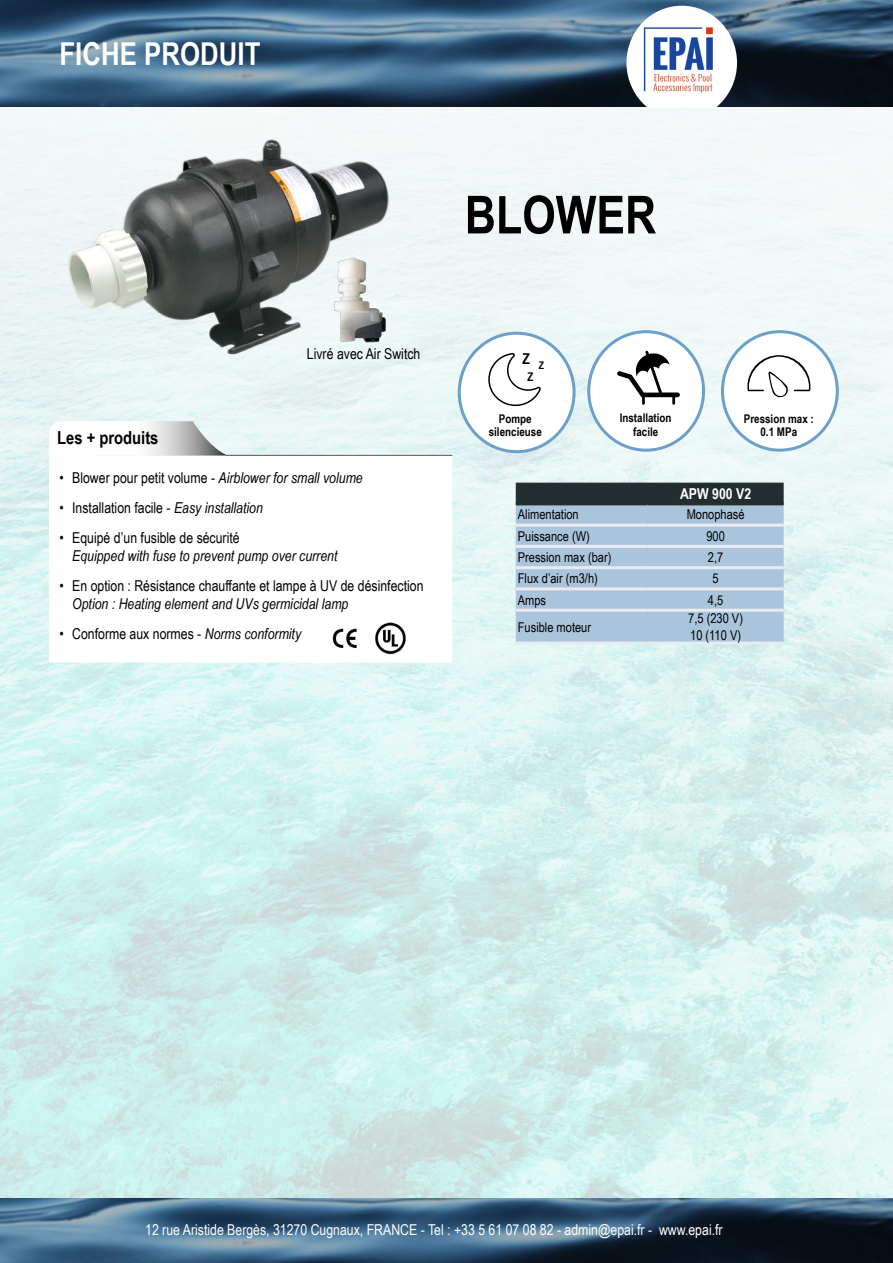
<style>
.page{position:relative;width:893px;height:1263px;background:#fff}
.page>*{position:absolute;margin:0;border:0;box-sizing:border-box;transform-origin:0 0}
.t1{font:700 52.5px "Arial Narrow";color:#000}
.t2{font:700 31.5px "Arial Narrow";color:#fff}
.t3{font:700 18px "Arial Narrow";color:#000}
.t4{font:15px "Arial Narrow";color:#000}
.t5{font:15px "Arial Narrow";color:#fff}
.t6{font:italic 15px "Arial Narrow";color:#000}
.t7{font:700 15px "Arial Narrow";color:#fff}
.t8{font:700 15px "Arial Narrow";color:#000}
.t9{font:13.5px/16.2px "Arial Narrow";color:#000}
.t10{font:700 12px/13.5px "Arial Narrow";color:#000;text-align:center}
.s1{font-style:italic}
</style>
<div class="page">
<img style="left:0;top:0;width:893px;height:1263px">
<svg style="left:626px;top:6px;width:111px;height:102px"></svg>
<img style="left:638px;top:18px;width:84px;height:84px">
<div style="left:459px;top:333px;width:115px;height:119px;background:#fff;border-radius:50%"></div>
<div style="left:458px;top:332px;width:118px;height:121px;border:3px solid #6c9fca;border-radius:50%"></div>
<div style="left:589px;top:332px;width:114px;height:118px;background:#fff;border-radius:50%"></div>
<div style="left:587px;top:330px;width:118px;height:122px;border:3px solid #6c9fca;border-radius:50%"></div>
<div style="left:722px;top:332px;width:115px;height:118px;background:#fff;border-radius:50%"></div>
<div style="left:721px;top:330px;width:118px;height:122px;border:3px solid #6c9fca;border-radius:50%"></div>
<svg style="left:49px;top:442px;width:403px;height:220px"></svg>
<svg style="left:49px;top:421px;width:179px;height:34px"></svg>
<hr style="left:226px;top:455px;width:226px;height:1px;background:#595855">
<svg style="left:485px;top:0;width:57px;height:406px"></svg>
<img style="left:67px;top:128px;width:349px;height:236px">
<img style="left:329px;top:256px;width:64px;height:92px">
<svg style="left:516px;top:483px;width:268px;height:158px;background:#98b0c3"></svg>
<hr style="left:516px;top:524px;width:132px;height:3px;background:#e8ecef">
<hr style="left:648px;top:524px;width:136px;height:3px;background:#e8ecef">
<hr style="left:516px;top:545px;width:132px;height:3px;background:#e8ecef">
<hr style="left:648px;top:545px;width:136px;height:3px;background:#e8ecef">
<hr style="left:516px;top:566px;width:132px;height:3px;background:#e8ecef">
<hr style="left:648px;top:566px;width:136px;height:3px;background:#e8ecef">
<hr style="left:516px;top:587px;width:132px;height:3px;background:#e8ecef">
<hr style="left:648px;top:587px;width:136px;height:3px;background:#e8ecef">
<hr style="left:516px;top:609px;width:132px;height:3px;background:#e8ecef">
<hr style="left:648px;top:609px;width:136px;height:3px;background:#e8ecef">
<hr style="left:516px;top:641px;width:132px;height:3px;background:#e8ecef">
<hr style="left:648px;top:641px;width:136px;height:3px;background:#e8ecef">
<hr style="left:516px;top:502px;width:132px;height:3px;background:#242d2f">
<hr style="left:648px;top:502px;width:136px;height:3px;background:#242d2f">
<img style="left:322px;top:622px;width:47px;height:36px">
<img style="left:374px;top:623px;width:34px;height:32px">
<svg style="left:617px;top:351px;width:63px;height:54px"></svg>
<svg style="left:747px;top:355px;width:63px;height:43px"></svg>
<h2 class="t2" style="left:60px;top:30px;width:202px">FICHE PRODUIT</h2>
<h1 class="t1" style="left:465px;top:175px;width:193px">BLOWER</h1>
<p class="t3" style="left:57px;top:424px;width:103px">Les + produits</p>
<p class="t4" style="left:307px;top:342px;width:115px">Livré avec Air Switch</p>
<p class="t4" style="left:59px;top:467px;width:305px">• Blower pour petit volume - <span class="s1">Airblower for small volume</span></p>
<p class="t4" style="left:59px;top:497px;width:205px">• Installation facile - <span class="s1">Easy installation</span></p>
<p class="t4" style="left:59px;top:527px;width:182px">• Equipé d’un fusible de sécurité</p>
<p class="t6" style="left:72px;top:546px;width:267px">Equipped with fuse to prevent pump over current</p>
<p class="t4" style="left:59px;top:575px;width:366px">• En option : Résistance chauffante et lampe à UV de désinfection</p>
<p class="t6" style="left:72px;top:594px;width:278px">Option : Heating element and UVs germicidal lamp</p>
<p class="t4" style="left:59px;top:623px;width:243px">• Conforme aux normes - <span class="s1">Norms conformity</span></p>
<p class="t8" style="left:522px;top:347px;width:23px">Z <sub>Z</sub></p>
<p class="t10" style="left:527px;top:369px;width:8px">Z</p>
<p class="t10" style="left:489px;top:411px;width:55px">Pompe silencieuse</p>
<p class="t10" style="left:620px;top:411px;width:53px">Installation facile</p>
<p class="t10" style="left:744px;top:411px;width:72px">Pression max :<br>0.1 MPa</p>
<p class="t7" style="left:680px;top:482px;width:73px">APW 900 V2</p>
<p class="t9" style="left:518px;top:506px;width:62px">Alimentation</p>
<p class="t9" style="left:687px;top:506px;width:59px">Monophasé</p>
<p class="t9" style="left:518px;top:527px;width:73px">Puissance (W)</p>
<p class="t9" style="left:706px;top:527px;width:20px">900</p>
<p class="t9" style="left:518px;top:549px;width:95px">Pression max (bar)</p>
<p class="t9" style="left:708px;top:549px;width:17px">2,7</p>
<p class="t9" style="left:518px;top:570px;width:81px">Flux d’air (m3/h)</p>
<p class="t9" style="left:712px;top:570px;width:8px">5</p>
<p class="t9" style="left:518px;top:591px;width:30px">Amps</p>
<p class="t9" style="left:708px;top:591px;width:17px">4,5</p>
<p class="t9" style="left:518px;top:618px;width:75px">Fusible moteur</p>
<p class="t9" style="left:688px;top:610px;width:56px">7,5 (230 V)<br>10 (110 V)</p>
<p class="t5" style="left:145px;top:1219px;width:579px">12 rue Aristide Bergès, 31270 Cugnaux, FRANCE - Tel : +33 5 61 07 08 82 - admin@epai.fr - www.epai.fr</p>
</div>
